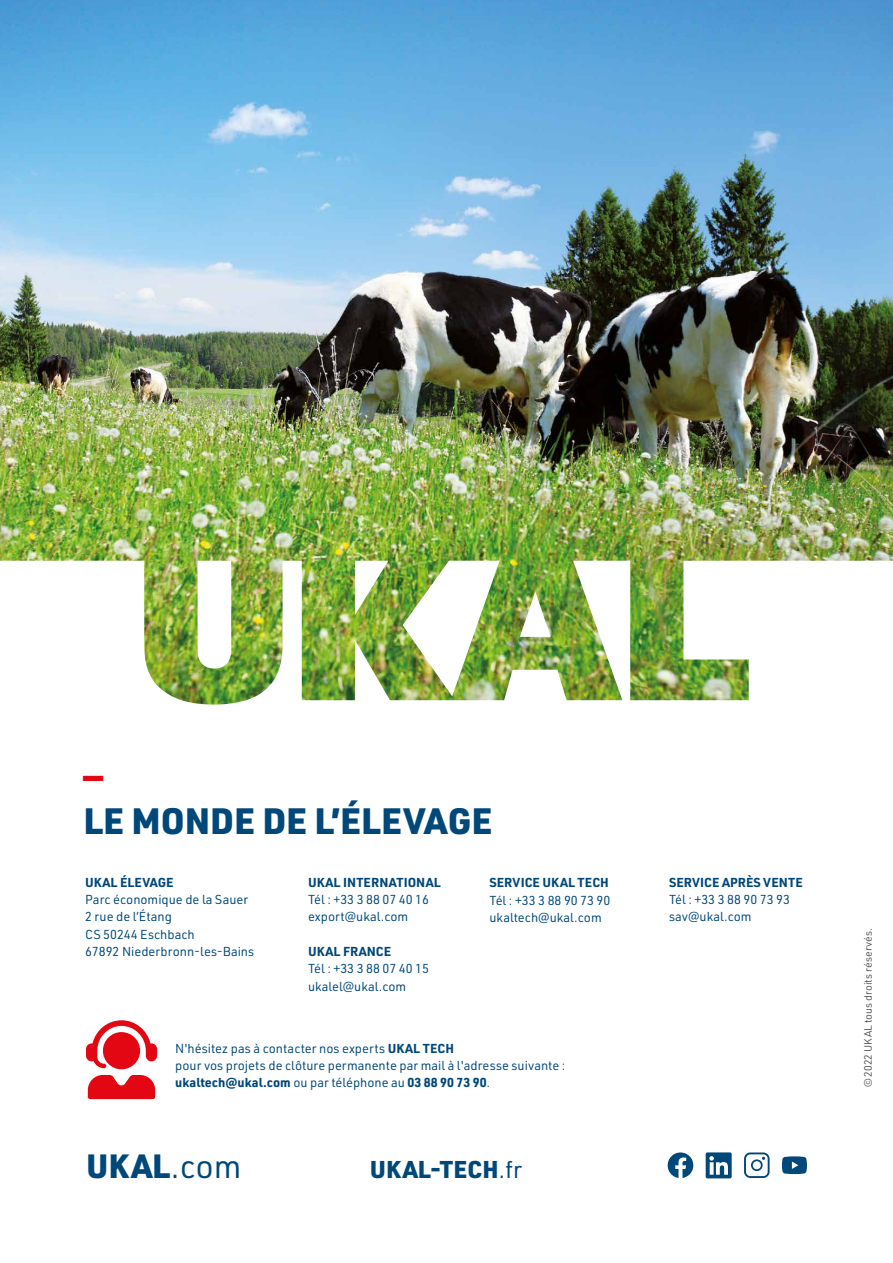
<style>
.page{position:relative;width:893px;height:1263px;background:#fff}
.page>*{position:absolute;margin:0;border:0;box-sizing:border-box;transform-origin:0 0}
.t1{font:900 36px "URWDIN";color:#004879}
.t2{font:900 36px "URWDIN";color:#e30613}
.t3{font:900 33px "URWDIN";color:#004879}
.t4{font:900 23.85px "URWDIN";letter-spacing:.005em;color:#004879}
.t5{font:12.75px/17.2px "URWDIN";color:#004879}
.t6{font:700 12.75px "URWDIN";color:#004879}
.t7{font:10.5px "URWDIN";color:#575756}
.s1{font-weight:700}
.s2{font-weight:400}
</style>
<div class="page">
<img style="left:0;top:0;width:893px;height:704px">
<svg style="left:782px;top:1156px;width:25px;height:18px"></svg>
<svg style="left:668px;top:1152px;width:25px;height:26px"></svg>
<svg style="left:744px;top:1152px;width:26px;height:26px"></svg>
<svg style="left:706px;top:1152px;width:26px;height:26px"></svg>
<svg style="left:86px;top:1020px;width:71px;height:79px"></svg>
<h1 class="t2" style="left:83px;top:753px;width:21px">—</h1>
<h1 class="t1" style="left:83px;top:796px;width:411px">LE MONDE DE L’ÉLEVAGE</h1>
<p class="t6" style="left:85px;top:874px;width:90px">UKAL ÉLEVAGE</p>
<p class="t5" style="left:85px;top:891px;width:171px">Parc économique de la Sauer<br>2 rue de l’Étang<br>CS 50244 Eschbach<br>67892 Niederbronn-les-Bains</p>
<p class="t6" style="left:308px;top:874px;width:134px">UKAL INTERNATIONAL</p>
<p class="t5" style="left:308px;top:891px;width:122px">Tél : +33 3 88 07 40 16 export@ukal.com</p>
<p class="t6" style="left:308px;top:943px;width:85px">UKAL FRANCE</p>
<p class="t5" style="left:308px;top:960px;width:122px">Tél : +33 3 88 07 40 15 ukalel@ukal.com</p>
<p class="t6" style="left:489px;top:874px;width:121px">SERVICE UKAL TECH</p>
<p class="t5" style="left:489px;top:891px;width:122px;line-height:17.7px">Tél : +33 3 88 90 73 90 ukaltech@ukal.com</p>
<p class="t5" style="left:175px;top:1039px;width:392px">N'hésitez pas à contacter nos experts <span class="s1">UKAL TECH<br></span>pour vos projets de clôture permanente par mail à l'adresse suivante : <span class="s1">ukaltech@ukal.com</span> ou par téléphone au <span class="s1">03 88 90 73 90</span>.</p>
<h2 class="t3" style="left:86px;top:1143px;width:157px">UKAL<span class="s2">.com</span></h2>
<h3 class="t4" style="left:370px;top:1153px;width:154px">UKAL-TECH<span class="s2">.fr</span></h3>
<p class="t6" style="left:669px;top:874px;width:135px">SERVICE APRÈS VENTE</p>
<p class="t5" style="left:669px;top:891px;width:122px">Tél : +33 3 88 90 73 93 sav@ukal.com</p>
<p class="t7" style="left:861px;top:1087px;width:161px;rotate:-90deg">© 2022 UKAL tous droits réservés.</p>
</div>
